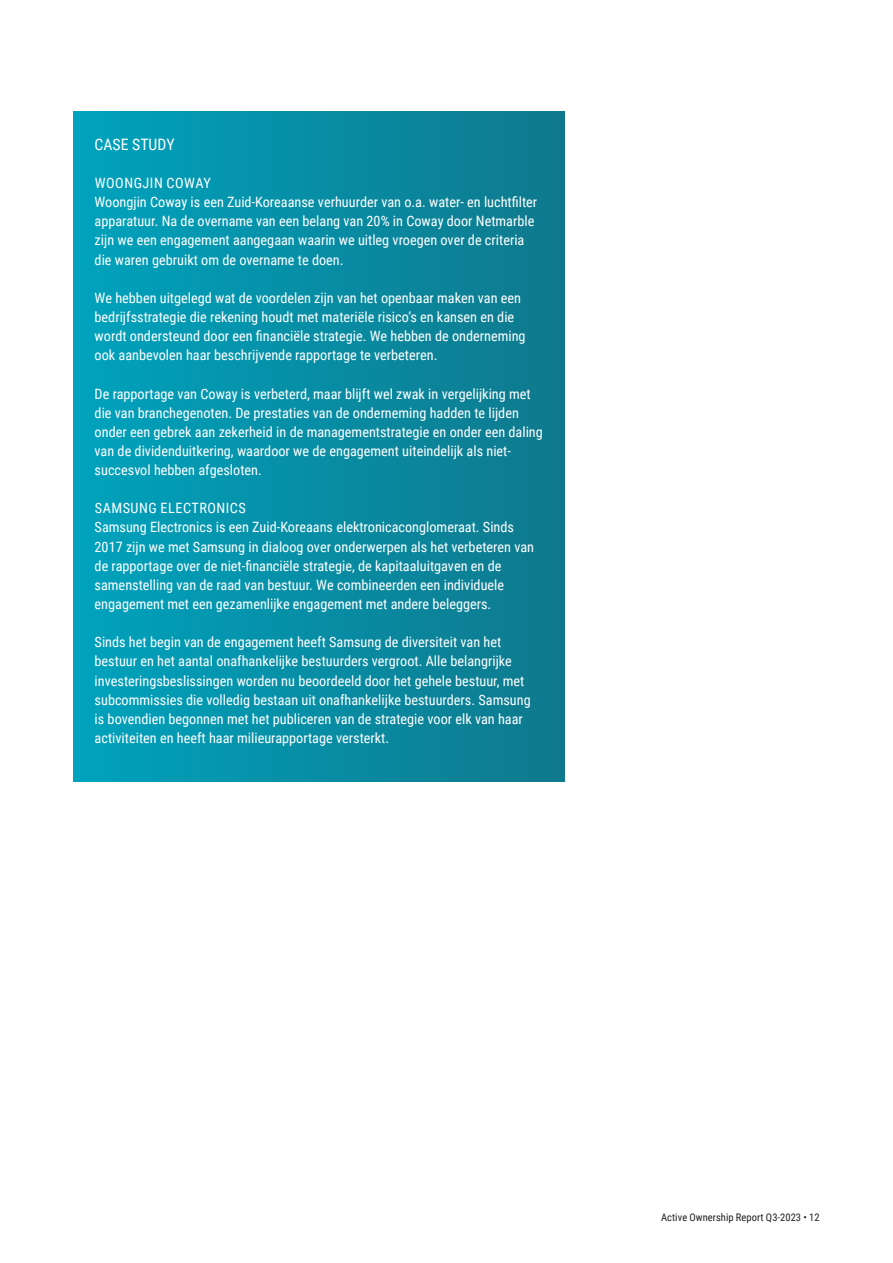
<style>
.page{position:relative;width:893px;height:1263px;background:#fff}
.page>*{position:absolute;margin:0;border:0;box-sizing:border-box;transform-origin:0 0}
.Paragraafkop{font:15.75px "Roboto Condensed";color:#fff}
.Subhoofdstukkop{font:14.25px/19.2px "Roboto Condensed";color:#fff}
.t1{font:10.5px "Roboto Condensed";letter-spacing:.005em;color:#231f20}
</style>
<div class="page">
<div style="left:73px;top:111px;width:491px;height:670px;background:linear-gradient(to right,#00a2bd,#0f788c)"></div>
<p class="Paragraafkop" style="left:95px;top:133px;width:82px">CASE STUDY</p>
<p class="Subhoofdstukkop" style="left:95px;top:173px;width:444px">WOONGJIN COWAY<br>Woongjin Coway is een Zuid-Koreaanse verhuurder van o.a. water- en luchtfilter apparatuur. Na de overname van een belang van 20% in Coway door Netmarble zijn we een engagement aangegaan waarin we uitleg vroegen over de criteria die waren gebruikt om de overname te doen.</p>
<p class="Subhoofdstukkop" style="left:95px;top:288px;width:432px">We hebben uitgelegd wat de voordelen zijn van het openbaar maken van een bedrijfsstrategie die rekening houdt met materiële risico’s en kansen en die wordt ondersteund door een financiële strategie. We hebben de onderneming ook aanbevolen haar beschrijvende rapportage te verbeteren.</p>
<p class="Subhoofdstukkop" style="left:95px;top:383px;width:450px">De rapportage van Coway is verbeterd, maar blijft wel zwak in vergelijking met die van branchegenoten. De prestaties van de onderneming hadden te lijden onder een gebrek aan zekerheid in de managementstrategie en onder een daling van de dividenduitkering, waardoor we de engagement uiteindelijk als niet&shy;succesvol hebben afgesloten.</p>
<p class="Subhoofdstukkop" style="left:95px;top:498px;width:441px">SAMSUNG ELECTRONICS<br>Samsung Electronics is een Zuid-Koreaans elektronicaconglomeraat. Sinds 2017 zijn we met Samsung in dialoog over onderwerpen als het verbeteren van de rapportage over de niet-financiële strategie, de kapitaaluitgaven en de samenstelling van de raad van bestuur. We combineerden een individuele engagement met een gezamenlijke engagement met andere beleggers.</p>
<p class="Subhoofdstukkop" style="left:95px;top:632px;width:438px">Sinds het begin van de engagement heeft Samsung de diversiteit van het bestuur en het aantal onafhankelijke bestuurders vergroot. Alle belangrijke investeringsbeslissingen worden nu beoordeeld door het gehele bestuur, met subcommissies die volledig bestaan uit onafhankelijke bestuurders. Samsung is bovendien begonnen met het publiceren van de strategie voor elk van haar activiteiten en heeft haar milieurapportage versterkt.</p>
<p class="t1" style="left:661px;top:1210px;width:160px">Active Ownership Report Q3-2023 • 12</p>
</div>
